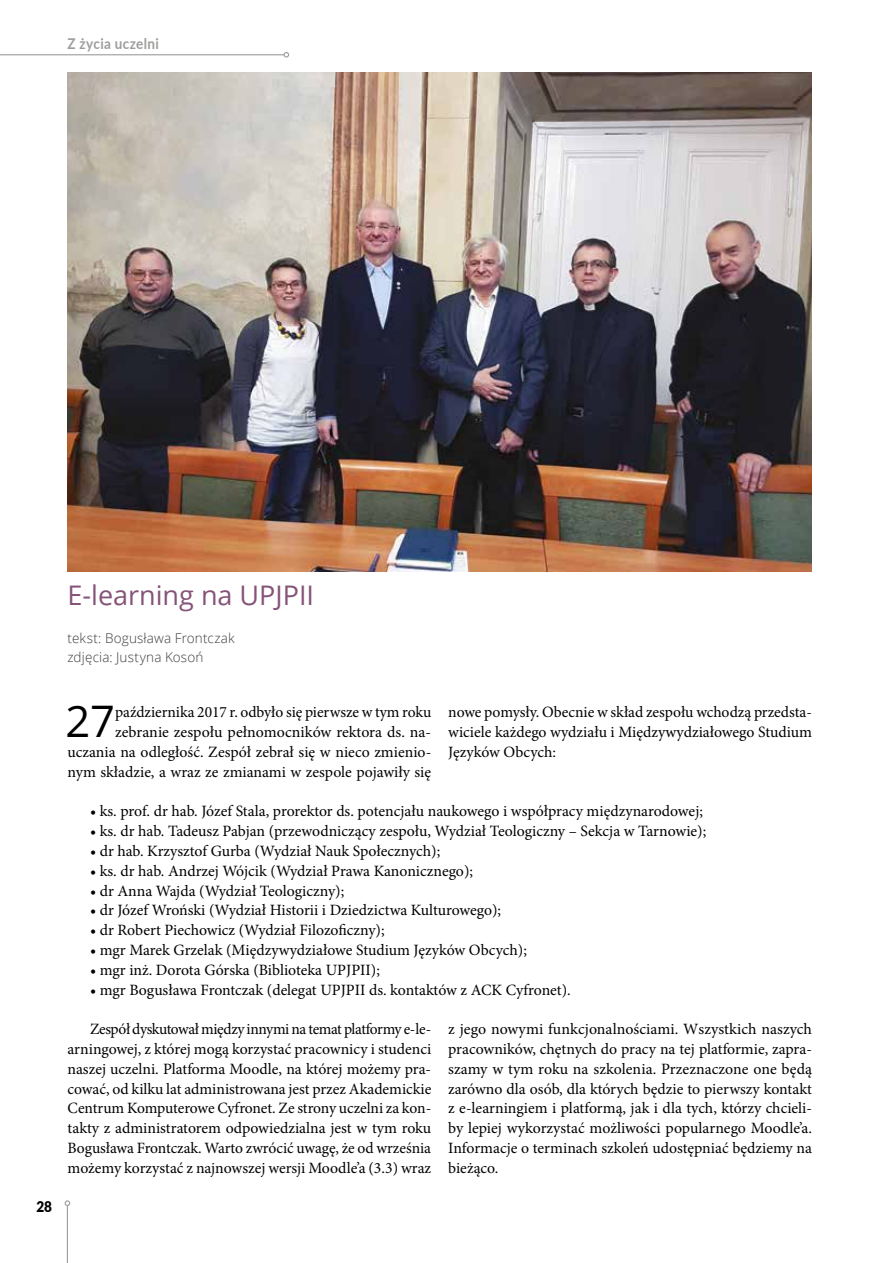
<style>
.page{position:relative;width:893px;height:1263px;background:#fff}
.page>*{position:absolute;margin:0;border:0;box-sizing:border-box;transform-origin:0 0}
.t1{font:43.5px "Open Sans";color:#000}
.t2{font:27px "Open Sans";color:#855377}
.t3{font:15.75px/19.8px "Minion Pro";color:#000;text-align:justify}
.t4{font:700 14.85px "Lato";letter-spacing:.025em;color:#9d9d9c;scale:.91 1}
.t5{font:900 14.85px "Lato";color:#000;scale:.91 1}
.t6{font:300 13.5px/19.2px "Open Sans";letter-spacing:.01em;color:#3c3c3b}
</style>
<div class="page">
<img style="left:68px;top:72px;width:744px;height:500px">
<hr style="left:67px;top:1205px;width:1px;height:58px;background:#9d9d9c">
<svg style="left:65px;top:1200px;width:5px;height:6px"></svg>
<hr style="left:0;top:54px;width:284px;height:1px;background:#9d9d9c">
<svg style="left:284px;top:52px;width:5px;height:6px"></svg>
<p class="t4" style="left:68px;top:32px;width:102px">Z życia uczelni</p>
<p class="t5" style="left:36px;top:1195px;width:19px">28</p>
<h2 class="t2" style="left:68px;top:577px;width:248px">E-learning na UPJPII</h2>
<p class="t6" style="left:68px;top:628px;width:169px">tekst: Bogusława Frontczak zdjęcia: Justyna Kosoń</p>
<h1 class="t1" style="left:65px;top:691px;width:51px">27</h1>
<p class="t3" style="left:68px;top:702px;width:365px;text-align:right">października 2017 r. odbyło się pierwsze w tym roku zebranie zespołu pełnomocników rektora ds. na&shy;uczania na odległość. Zespół zebrał się w nieco zmienio&shy;nym składzie, a wraz ze zmianami w zespole pojawiły się</p>
<p class="t3" style="left:448px;top:702px;width:365px">nowe pomysły. Obecnie w skład zespołu wchodzą przedsta&shy;wiciele każdego wydziału i Międzywydziałowego Studium Języków Obcych:</p>
<p class="t3" style="left:90px;top:801px;width:614px">• ks. prof. dr hab. Józef Stala, prorektor ds. potencjału naukowego i współpracy międzynarodowej;</p>
<p class="t3" style="left:90px;top:821px;width:618px">• ks. dr hab. Tadeusz Pabjan (przewodniczący zespołu, Wydział Teologiczny – Sekcja w Tarnowie);</p>
<p class="t3" style="left:90px;top:841px;width:352px">• dr hab. Krzysztof Gurba (Wydział Nauk Społecznych);</p>
<p class="t3" style="left:90px;top:861px;width:385px">• ks. dr hab. Andrzej Wójcik (Wydział Prawa Kanonicznego);</p>
<p class="t3" style="left:90px;top:881px;width:256px">• dr Anna Wajda (Wydział Teologiczny);</p>
<p class="t3" style="left:90px;top:900px;width:413px">• dr Józef Wroński (Wydział Historii i Dziedzictwa Kulturowego);</p>
<p class="t3" style="left:90px;top:920px;width:296px">• dr Robert Piechowicz (Wydział Filozoficzny);</p>
<p class="t3" style="left:90px;top:940px;width:438px">• mgr Marek Grzelak (Międzywydziałowe Studium Języków Obcych);</p>
<p class="t3" style="left:90px;top:960px;width:291px">• mgr inż. Dorota Górska (Biblioteka UPJPII);</p>
<p class="t3" style="left:90px;top:980px;width:482px">• mgr Bogusława Frontczak (delegat UPJPII ds. kontaktów z ACK Cyfronet).</p>
<p class="t3" style="left:68px;top:1019px;width:365px;text-indent:22px">Zespół dyskutował między innymi na temat platformy e-le&shy;arningowej, z której mogą korzystać pracownicy i studenci naszej uczelni. Platforma Moodle, na której możemy pra&shy;cować, od kilku lat administrowana jest przez Akademickie Centrum Komputerowe Cyfronet. Ze strony uczelni za kon&shy;takty z administratorem odpowiedzialna jest w tym roku Bogusława Frontczak. Warto zwrócić uwagę, że od września możemy korzystać z najnowszej wersji Moodle’a (3.3) wraz</p>
<p class="t3" style="left:448px;top:1019px;width:365px">z jego nowymi funkcjonalnościami. Wszystkich naszych pracowników, chętnych do pracy na tej platformie, zapra&shy;szamy w tym roku na szkolenia. Przeznaczone one będą zarówno dla osób, dla których będzie to pierwszy kontakt z e-learningiem i platformą, jak i dla tych, którzy chcieli&shy;by lepiej wykorzystać możliwości popularnego Moodle’a.<br>Informacje o terminach szkoleń udostępniać będziemy na bieżąco.</p>
</div>
